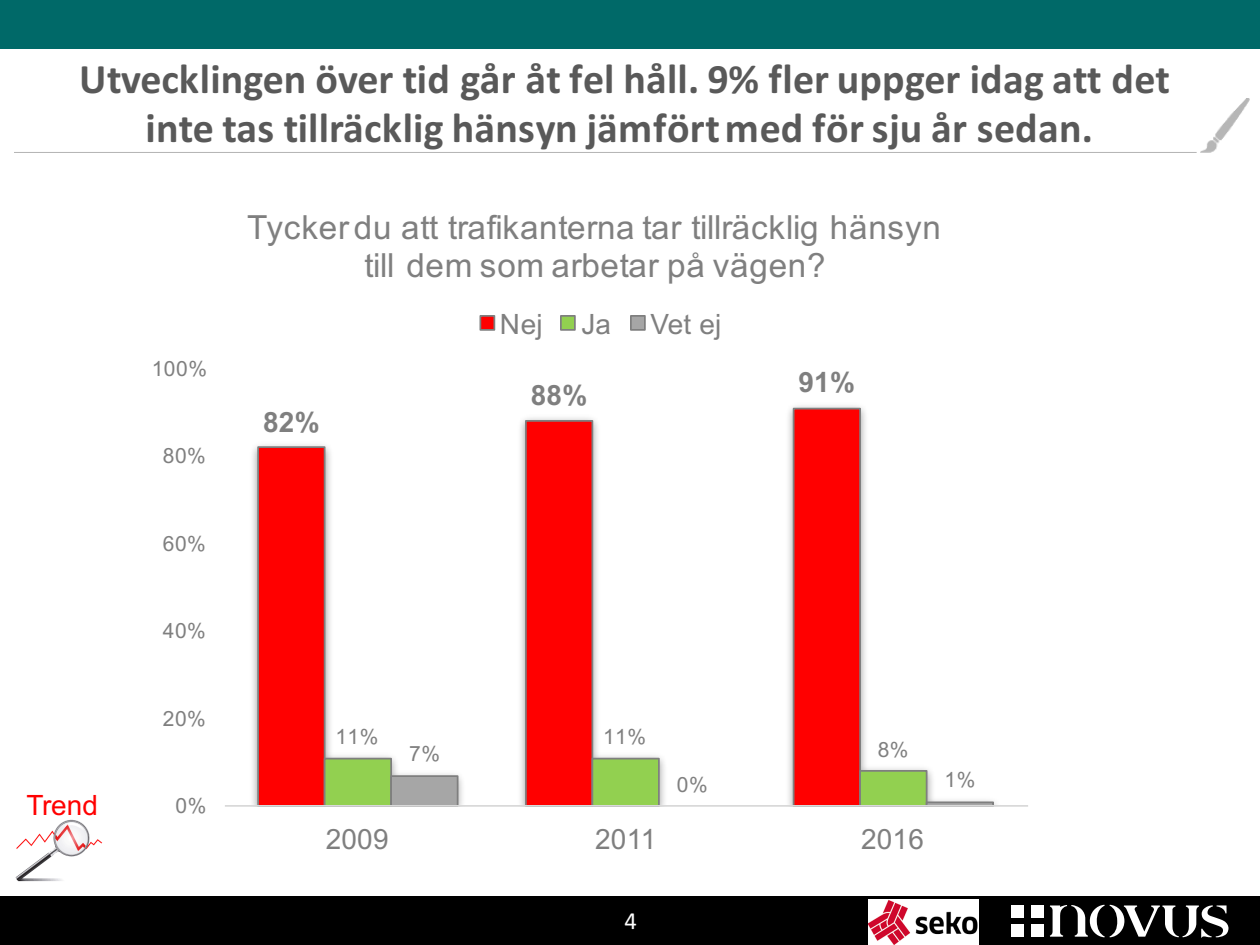
<style>
.page{position:relative;width:1260px;height:945px;background:#fff}
.page>*{position:absolute;margin:0;border:0;box-sizing:border-box;transform-origin:0 0}
.t1{font:700 42px/49px "Calibri";letter-spacing:.005em;color:#595959;text-align:center}
.t2{font:33.25px/38.5px "Arial";letter-spacing:.025em;color:#7f7f7f;text-align:center}
.t3{font:28px "Arial";letter-spacing:.005em;color:#7f7f7f}
.t4{font:700 28px "Arial";color:#7f7f7f}
.t5{font:28px "Arial";letter-spacing:-.005em;color:#f00}
.t6{font:24.5px "Calibri";color:#fff}
.t7{font:21px "Arial";letter-spacing:.025em;color:#7f7f7f}
</style>
<div class="page">
<div style="left:0;top:896px;width:1260px;height:49px;background:#000"></div>
<div style="left:1012px;top:925px;width:12px;height:12px;background:#fff"></div>
<div style="left:1031px;top:925px;width:13px;height:12px;background:#fff"></div>
<div style="left:1012px;top:905px;width:12px;height:13px;background:#fff"></div>
<div style="left:1031px;top:905px;width:13px;height:13px;background:#fff"></div>
<svg style="left:1050px;top:905px;width:178px;height:33px"></svg>
<div style="left:0;top:0;width:1260px;height:49px;background:#006968"></div>
<img style="left:868px;top:900px;width:110px;height:45px">
<img style="left:1200px;top:98px;width:50px;height:54px">
<svg style="left:252px;top:405px;width:743px;height:400px"></svg>
<hr style="left:225px;top:805px;width:803px;height:2px;background:#d9d9d9">
<div style="left:480px;top:316px;width:14px;height:14px;background:#f00"></div>
<div style="left:479px;top:315px;width:16px;height:16px;border:2px solid #7f7f7f"></div>
<div style="left:561px;top:316px;width:14px;height:14px;background:#92d050"></div>
<div style="left:560px;top:315px;width:16px;height:16px;border:2px solid #7f7f7f"></div>
<div style="left:631px;top:316px;width:14px;height:14px;background:#a6a6a6"></div>
<div style="left:630px;top:315px;width:16px;height:16px;border:2px solid #7f7f7f"></div>
<img style="left:15px;top:819px;width:88px;height:63px">
<p class="t1" style="left:79px;top:54px;width:1092px">Utvecklingen över tid går åt fel håll. 9% fler uppger idag att det inte tas tillräcklig hänsyn jämfört med för sju år sedan.</p>
<p class="t5" style="left:27px;top:790px;width:73px">Trend</p>
<p class="t7" style="left:152px;top:357px;width:57px">100%</p>
<p class="t7" style="left:163px;top:444px;width:45px">80%</p>
<p class="t7" style="left:163px;top:532px;width:45px">60%</p>
<p class="t7" style="left:163px;top:619px;width:45px">40%</p>
<p class="t7" style="left:163px;top:707px;width:45px">20%</p>
<p class="t7" style="left:176px;top:794px;width:32px">0%</p>
<p class="t2" style="left:247px;top:208px;width:695px">Tycker du att trafikanterna tar tillräcklig hänsyn till dem som arbetar på vägen?</p>
<p class="t3" style="left:500px;top:308px;width:44px">Nej</p>
<p class="t3" style="left:581px;top:308px;width:31px">Ja</p>
<p class="t3" style="left:650px;top:308px;width:73px">Vet ej</p>
<p class="t4" style="left:263px;top:406px;width:58px">82%</p>
<p class="t4" style="left:531px;top:380px;width:58px">88%</p>
<p class="t4" style="left:799px;top:367px;width:58px">91%</p>
<p class="t7" style="left:335px;top:725px;width:45px">11%</p>
<p class="t7" style="left:603px;top:725px;width:45px">11%</p>
<p class="t7" style="left:409px;top:742px;width:32px">7%</p>
<p class="t7" style="left:878px;top:738px;width:32px">8%</p>
<p class="t7" style="left:677px;top:773px;width:32px">0%</p>
<p class="t7" style="left:945px;top:768px;width:32px">1%</p>
<p class="t3" style="left:326px;top:824px;width:64px">2009</p>
<p class="t3" style="left:595px;top:824px;width:63px">2011</p>
<p class="t3" style="left:861px;top:824px;width:64px">2016</p>
<p class="t6" style="left:624px;top:905px;width:14px">4</p>
</div>
